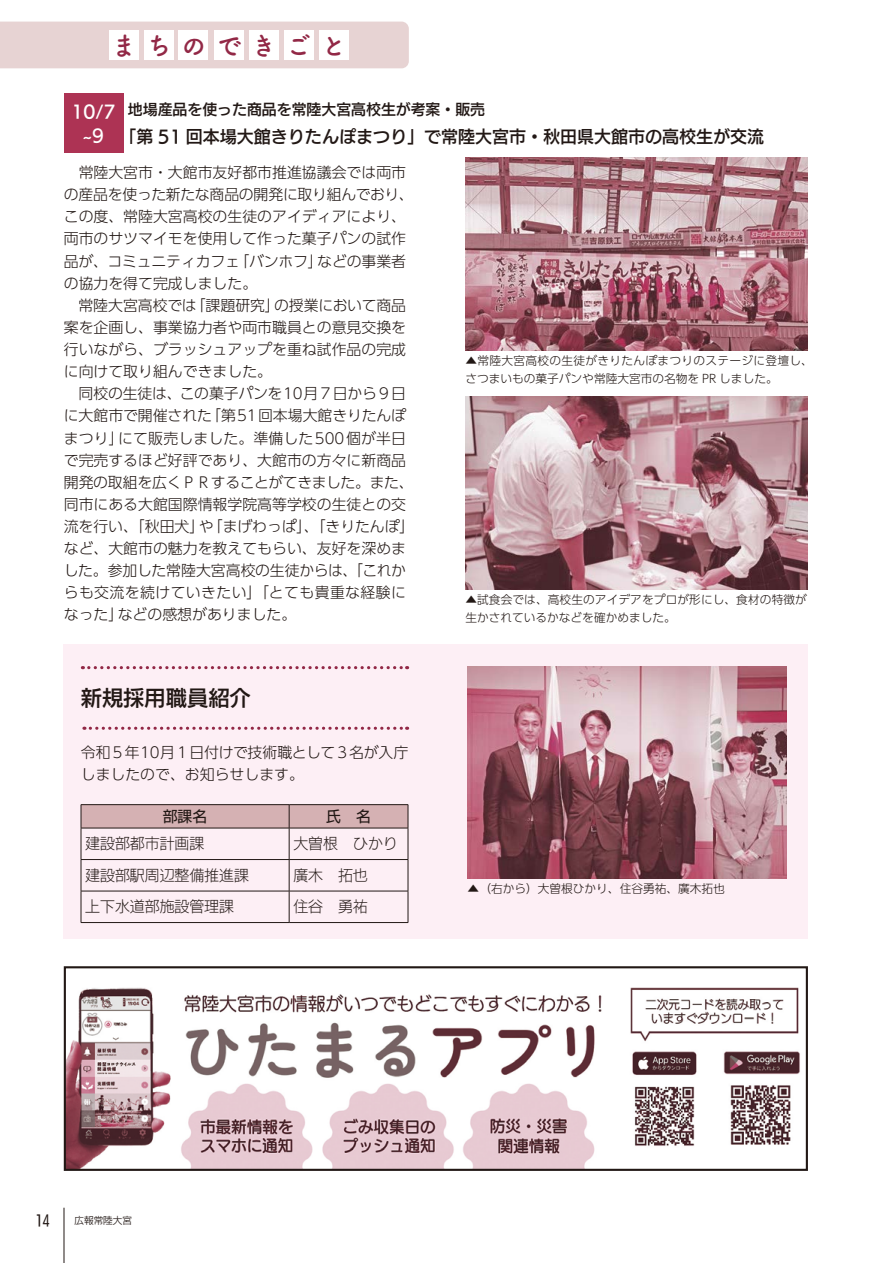
<style>
.page{position:relative;width:893px;height:1263px;background:#fff}
.page>*{position:absolute;margin:0;border:0;box-sizing:border-box;transform-origin:0 0}
.t1{font:25.5px "Tsuku A Rd Gothic Std B";letter-spacing:.37em;color:#922846}
.t2{font:21.3px "UD Kakugo Large Pr 6 N DB";color:#221815}
.t3{font:16.95px "UD Kakugo Large Pr 6 N DB";color:#221815}
.t4{font:16.95px/24.5px "UD Kakugo Large Pr 6 N DB";color:#fff;text-align:center}
.t5{font:300 14.85px/22px "UD Shin Go Pr 6 N";color:#221815}
.t6{font:14.85px "UD Kakugo Large Pr 6 N L";color:#221815}
.t7{font:14.85px "UD Kakugo Large Pr 6 N DB";color:#221815}
.t8{font:14.85px "UD Kakugo Large Pr 6 N M";color:#221815}
.t9{font:300 11.7px/18px "UD Shin Go Pr 6 N";color:#221815}
.t10{font:300 11.7px/18px "UD Shin Go Pr 6 N";letter-spacing:.025em;color:#221815}
.t11{font:9.6px "UD Kakugo Large Pr 6 N R";color:#221815}
</style>
<div class="page">
<div style="left:64px;top:644px;width:744px;height:295px;background:#fdeff5"></div>
<div style="left:0;top:22px;width:409px;height:46px;background:#e7d3d3"></div>
<div style="left:109px;top:30px;width:30px;height:30px;background:#fff"></div>
<div style="left:144px;top:30px;width:29px;height:30px;background:#fff"></div>
<div style="left:214px;top:30px;width:29px;height:30px;background:#fff"></div>
<div style="left:249px;top:30px;width:30px;height:30px;background:#fff"></div>
<div style="left:284px;top:30px;width:30px;height:30px;background:#fff"></div>
<div style="left:320px;top:30px;width:29px;height:30px;background:#fff"></div>
<div style="left:178px;top:30px;width:30px;height:30px;background:#fff"></div>
<img style="left:67px;top:987px;width:733px;height:181px">
<div style="left:64px;top:966px;width:744px;height:205px;border:2px solid #221815"></div>
<img style="left:468px;top:666px;width:319px;height:212px">
<svg style="left:89px;top:666px;width:319px;height:3px"></svg>
<svg style="left:84px;top:727px;width:324px;height:3px"></svg>
<div style="left:64px;top:94px;width:59px;height:59px;background:#ad3354"></div>
<img style="left:466px;top:157px;width:342px;height:193px">
<img style="left:465px;top:396px;width:343px;height:193px">
<hr style="left:81px;top:804px;width:208px;height:1px;background:#221815">
<hr style="left:289px;top:804px;width:119px;height:1px;background:#221815">
<svg style="left:81px;top:805px;width:328px;height:23px"></svg>
<hr style="left:81px;top:828px;width:208px;height:1px;background:#221815">
<hr style="left:81px;top:828px;width:1px;height:31px;background:#221815">
<hr style="left:289px;top:828px;width:119px;height:1px;background:#221815">
<hr style="left:289px;top:828px;width:1px;height:31px;background:#221815">
<hr style="left:408px;top:828px;width:1px;height:31px;background:#221815">
<hr style="left:81px;top:859px;width:208px;height:1px;background:#221815">
<hr style="left:81px;top:860px;width:1px;height:31px;background:#221815">
<hr style="left:289px;top:859px;width:119px;height:1px;background:#221815">
<hr style="left:289px;top:860px;width:1px;height:31px;background:#221815">
<hr style="left:408px;top:860px;width:1px;height:31px;background:#221815">
<hr style="left:81px;top:891px;width:208px;height:1px;background:#221815">
<hr style="left:81px;top:891px;width:1px;height:31px;background:#221815">
<hr style="left:289px;top:891px;width:119px;height:1px;background:#221815">
<hr style="left:289px;top:891px;width:1px;height:31px;background:#221815">
<hr style="left:408px;top:891px;width:1px;height:31px;background:#221815">
<hr style="left:81px;top:922px;width:208px;height:1px;background:#221815">
<hr style="left:289px;top:922px;width:119px;height:1px;background:#221815">
<hr style="left:64px;top:1208px;width:1px;height:55px;background:#221815">
<h1 class="t1" style="left:111px;top:25px;width:237px">まちのできごと</h1>
<p class="t4" style="left:71px;top:99px;width:46px">10/7 ~9</p>
<p class="t7" style="left:128px;top:101px;width:359px">地場産品を使った商品を常陸大宮高校生が考案・販売</p>
<p class="t3" style="left:119px;top:127px;width:646px">「第 51 回本場大館きりたんぽまつり」で常陸大宮市・秋田県大館市の高校生が交流</p>
<p class="t5" style="left:64px;top:161px;width:352px">　常陸大宮市・大館市友好都市推進協議会では両市の産品を使った新たな商品の開発に取り組んでおり、この度、常陸大宮高校の生徒のアイディアにより、両市のサツマイモを使用して作った菓子パンの試作品が、コミュニティカフェ「バンホフ」などの事業者の協力を得て完成しました。<br>　常陸大宮高校では「課題研究」の授業において商品案を企画し、事業協力者や両市職員との意見交換を行いながら、ブラッシュアップを重ね試作品の完成に向けて取り組んできました。<br>　同校の生徒は、この菓子パンを10月７日から９日に大館市で開催された「第51回本場大館きりたんぽまつり」にて販売しました。準備した500個が半日で完売するほど好評であり、大館市の方々に新商品開発の取組を広くＰＲすることがてきました。また、同市にある大館国際情報学院高等学校の生徒との交流を行い、「秋田犬」や「まげわっぱ」、「きりたんぽ」など、大館市の魅力を教えてもらい、友好を深めました。参加した常陸大宮高校の生徒からは、「これからも交流を続けていきたい」「とても貴重な経験になった」などの感想がありました。</p>
<p class="t10" style="left:465px;top:351px;width:349px">▲常陸大宮高校の生徒がきりたんぽまつりのステージに登壇し、さつまいもの菓子パンや常陸大宮市の名物を PR しました。</p>
<p class="t9" style="left:465px;top:590px;width:343px">▲試食会では、高校生のアイデアをプロが形にし、食材の特徴が生かされているかなどを確かめました。</p>
<h2 class="t2" style="left:81px;top:686px;width:172px">新規採用職員紹介</h2>
<p class="t5" style="left:81px;top:740px;width:329px">令和５年10月１日付けで技術職として３名が入庁しましたので、お知らせします。</p>
<p class="t8" style="left:163px;top:808px;width:46px">部課名</p>
<p class="t8" style="left:326px;top:808px;width:46px">氏　名</p>
<p class="t6" style="left:85px;top:836px;width:121px">建設部都市計画課</p>
<p class="t6" style="left:293px;top:836px;width:106px">大曽根　ひかり</p>
<p class="t6" style="left:85px;top:867px;width:165px">建設部駅周辺整備推進課</p>
<p class="t6" style="left:293px;top:867px;width:76px">廣木　拓也</p>
<p class="t6" style="left:85px;top:899px;width:150px">上下水道部施設管理課</p>
<p class="t6" style="left:293px;top:899px;width:76px">住谷　勇祐</p>
<p class="t9" style="left:468px;top:879px;width:259px">▲（右から）大曽根ひかり、住谷勇祐、廣木拓也</p>
<p class="t8" style="left:36px;top:1212px;width:16px">14</p>
<p class="t11" style="left:75px;top:1215px;width:59px">広報常陸大宮</p>
</div>
